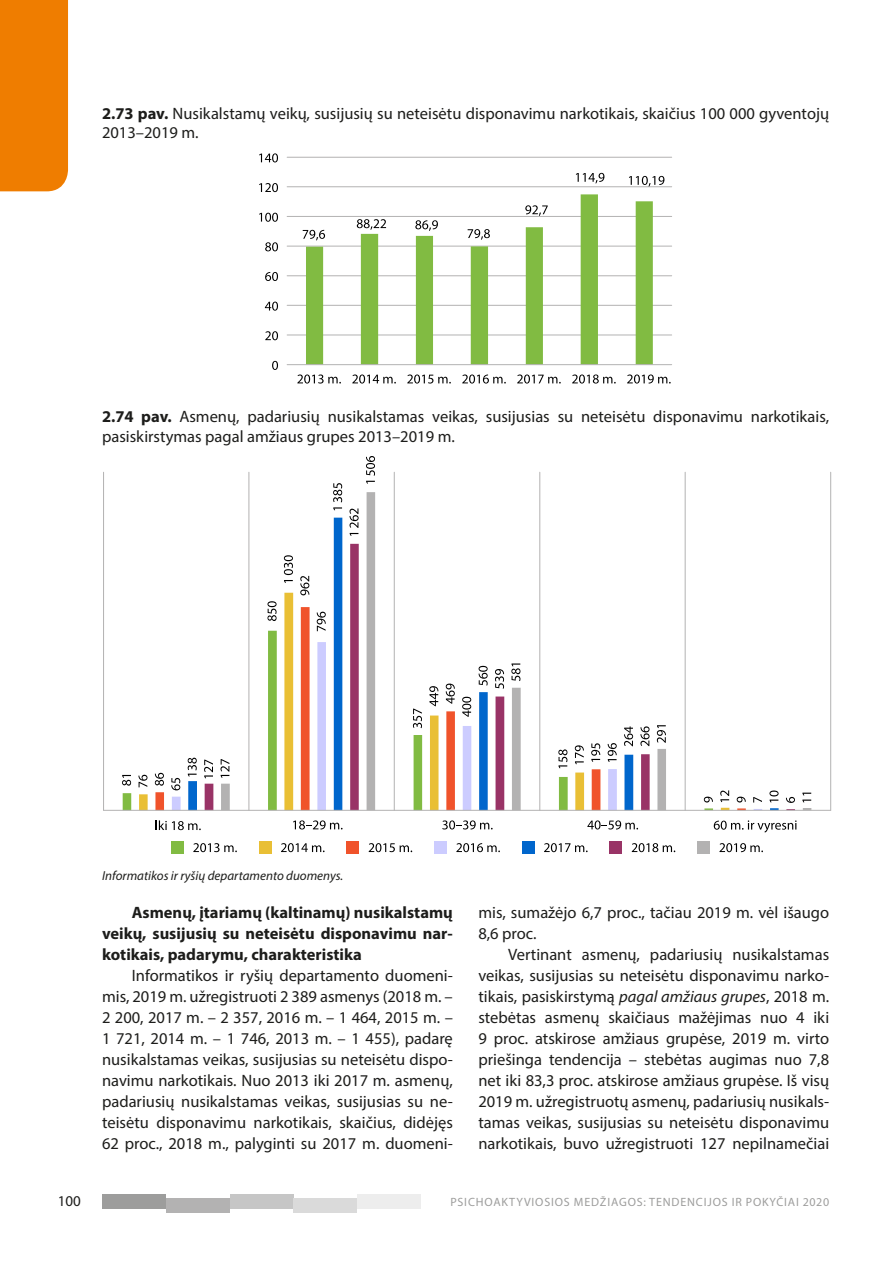
<style>
.page{position:relative;width:893px;height:1263px;background:#fff}
.page>*{position:absolute;margin:0;border:0;box-sizing:border-box;transform-origin:0 0}
.t1{font:16.5px/21px "Myriad Pro";color:#1d1d1b}
.t2{font:700 16.5px/21px "Myriad Pro";color:#1d1d1b;text-align:justify}
.t3{font:15px "Myriad Pro";color:#1d1d1b}
.t4{font:italic 13.05px "Myriad Pro";color:#1d1d1b}
.t5{font:12px "Myriad Pro";letter-spacing:.07em;color:#9d9d9c}
.s1{font-weight:700}
.s2{font-style:italic}
</style>
<div class="page">
<div style="left:102px;top:1194px;width:64px;height:14px;background:#9d9d9c"></div>
<div style="left:166px;top:1198px;width:64px;height:15px;background:#b3b2b2"></div>
<div style="left:230px;top:1194px;width:63px;height:14px;background:#c6c6c6"></div>
<div style="left:293px;top:1198px;width:64px;height:15px;background:#dadada"></div>
<div style="left:357px;top:1194px;width:64px;height:14px;background:#ededed"></div>
<div style="left:0;top:0;width:68px;height:191px;background:#ef7d00"></div>
<hr style="left:287px;top:335px;width:385px;height:1px;background:#b3b2b2">
<hr style="left:287px;top:305px;width:385px;height:1px;background:#b3b2b2">
<hr style="left:287px;top:275px;width:385px;height:1px;background:#b3b2b2">
<hr style="left:287px;top:246px;width:385px;height:1px;background:#b3b2b2">
<hr style="left:287px;top:216px;width:385px;height:1px;background:#b3b2b2">
<hr style="left:287px;top:186px;width:385px;height:1px;background:#b3b2b2">
<hr style="left:287px;top:157px;width:385px;height:1px;background:#b3b2b2">
<svg style="left:306px;top:194px;width:347px;height:170px"></svg>
<svg style="left:303px;top:230px;width:22px;height:10px"></svg>
<svg style="left:357px;top:219px;width:29px;height:11px"></svg>
<svg style="left:415px;top:220px;width:23px;height:11px"></svg>
<svg style="left:468px;top:229px;width:22px;height:11px"></svg>
<svg style="left:525px;top:205px;width:23px;height:11px"></svg>
<svg style="left:576px;top:173px;width:28px;height:10px"></svg>
<svg style="left:629px;top:176px;width:35px;height:10px"></svg>
<svg style="left:272px;top:361px;width:6px;height:9px"></svg>
<svg style="left:265px;top:331px;width:13px;height:9px"></svg>
<svg style="left:265px;top:302px;width:13px;height:9px"></svg>
<svg style="left:265px;top:272px;width:13px;height:9px"></svg>
<svg style="left:265px;top:242px;width:13px;height:9px"></svg>
<svg style="left:259px;top:213px;width:19px;height:9px"></svg>
<svg style="left:259px;top:183px;width:19px;height:9px"></svg>
<svg style="left:259px;top:153px;width:19px;height:9px"></svg>
<svg style="left:297px;top:374px;width:44px;height:10px"></svg>
<svg style="left:352px;top:374px;width:44px;height:10px"></svg>
<svg style="left:407px;top:374px;width:44px;height:10px"></svg>
<svg style="left:462px;top:374px;width:44px;height:10px"></svg>
<svg style="left:517px;top:374px;width:44px;height:10px"></svg>
<svg style="left:572px;top:374px;width:44px;height:10px"></svg>
<svg style="left:627px;top:374px;width:44px;height:10px"></svg>
<hr style="left:287px;top:364px;width:385px;height:1px;background:#b3b2b2">
<hr style="left:103px;top:472px;width:1px;height:338px;background:#b3b2b2">
<hr style="left:248px;top:472px;width:1px;height:338px;background:#b3b2b2">
<hr style="left:394px;top:472px;width:1px;height:338px;background:#b3b2b2">
<hr style="left:539px;top:472px;width:1px;height:338px;background:#b3b2b2">
<hr style="left:685px;top:472px;width:1px;height:338px;background:#b3b2b2">
<hr style="left:830px;top:472px;width:1px;height:338px;background:#b3b2b2">
<svg style="left:221px;top:492px;width:590px;height:318px"></svg>
<hr style="left:104px;top:810px;width:727px;height:1px;background:#b3b2b2">
<svg style="left:122px;top:775px;width:9px;height:11px"></svg>
<svg style="left:267px;top:601px;width:10px;height:20px"></svg>
<svg style="left:413px;top:709px;width:9px;height:19px"></svg>
<svg style="left:558px;top:749px;width:9px;height:19px"></svg>
<svg style="left:704px;top:797px;width:9px;height:5px"></svg>
<svg style="left:138px;top:775px;width:9px;height:12px"></svg>
<svg style="left:284px;top:555px;width:9px;height:28px"></svg>
<svg style="left:429px;top:686px;width:9px;height:20px"></svg>
<svg style="left:575px;top:745px;width:9px;height:19px"></svg>
<svg style="left:720px;top:790px;width:9px;height:12px"></svg>
<svg style="left:155px;top:773px;width:9px;height:13px"></svg>
<svg style="left:300px;top:576px;width:9px;height:19px"></svg>
<svg style="left:446px;top:684px;width:9px;height:20px"></svg>
<svg style="left:591px;top:743px;width:9px;height:19px"></svg>
<svg style="left:737px;top:797px;width:9px;height:5px"></svg>
<svg style="left:171px;top:778px;width:9px;height:12px"></svg>
<svg style="left:317px;top:612px;width:9px;height:19px"></svg>
<svg style="left:462px;top:697px;width:9px;height:20px"></svg>
<svg style="left:608px;top:743px;width:9px;height:19px"></svg>
<svg style="left:753px;top:797px;width:9px;height:5px"></svg>
<svg style="left:188px;top:758px;width:9px;height:18px"></svg>
<svg style="left:333px;top:483px;width:9px;height:27px"></svg>
<svg style="left:479px;top:666px;width:9px;height:19px"></svg>
<svg style="left:624px;top:726px;width:9px;height:20px"></svg>
<svg style="left:769px;top:790px;width:10px;height:12px"></svg>
<svg style="left:204px;top:760px;width:9px;height:18px"></svg>
<svg style="left:350px;top:508px;width:9px;height:28px"></svg>
<svg style="left:495px;top:669px;width:9px;height:20px"></svg>
<svg style="left:640px;top:726px;width:9px;height:20px"></svg>
<svg style="left:786px;top:797px;width:9px;height:6px"></svg>
<svg style="left:220px;top:759px;width:9px;height:19px"></svg>
<svg style="left:366px;top:456px;width:9px;height:28px"></svg>
<svg style="left:511px;top:663px;width:9px;height:18px"></svg>
<svg style="left:657px;top:725px;width:9px;height:18px"></svg>
<svg style="left:802px;top:793px;width:9px;height:9px"></svg>
<svg style="left:156px;top:820px;width:45px;height:10px"></svg>
<svg style="left:293px;top:820px;width:50px;height:9px"></svg>
<svg style="left:442px;top:820px;width:51px;height:9px"></svg>
<svg style="left:587px;top:820px;width:51px;height:9px"></svg>
<svg style="left:714px;top:820px;width:83px;height:12px"></svg>
<div style="left:171px;top:841px;width:13px;height:13px;background:#81bb42"></div>
<svg style="left:193px;top:843px;width:44px;height:9px"></svg>
<div style="left:259px;top:841px;width:13px;height:13px;background:#e9bf35"></div>
<svg style="left:281px;top:843px;width:44px;height:9px"></svg>
<div style="left:346px;top:841px;width:13px;height:13px;background:#f0532b"></div>
<svg style="left:369px;top:843px;width:43px;height:9px"></svg>
<div style="left:434px;top:841px;width:13px;height:13px;background:#ccf"></div>
<svg style="left:456px;top:843px;width:44px;height:9px"></svg>
<div style="left:522px;top:841px;width:12px;height:13px;background:#06c"></div>
<svg style="left:544px;top:843px;width:44px;height:9px"></svg>
<div style="left:609px;top:841px;width:13px;height:13px;background:#936"></div>
<svg style="left:632px;top:843px;width:43px;height:9px"></svg>
<div style="left:697px;top:841px;width:13px;height:13px;background:#b3b2b2"></div>
<svg style="left:719px;top:843px;width:44px;height:9px"></svg>
<p class="t1" style="left:102px;top:103px;width:729px;line-height:19.8px"><span class="s1">2.73 pav.</span> Nusikalstamų veikų, susijusių su neteisėtu disponavimu narkotikais, skaičius 100 000 gyventojų<br>2013–2019 m.</p>
<p class="t1" style="left:102px;top:406px;width:729px;line-height:19.8px"><span class="s1">2.74 pav.</span> Asmenų, padariusių nusikalstamas veikas, susijusias su neteisėtu disponavimu narkotikais, pasiskirstymas pagal amžiaus grupes 2013–2019 m.</p>
<p class="t4" style="left:102px;top:868px;width:243px">Informatikos ir ryšių departamento duomenys.</p>
<p class="t2" style="left:102px;top:902px;width:352px;text-indent:30px">Asmenų, įtariamų (kaltinamų) nusikalstamų veikų, susijusių su neteisėtu disponavimu nar&shy;kotikais, padarymu, charakteristika</p>
<p class="t1" style="left:102px;top:965px;width:352px;text-align:justify;text-indent:30px">Informatikos ir ryšių departamento duomeni&shy;mis, 2019 m. užregistruoti 2 389 asmenys (2018 m. – 2 200, 2017 m. – 2 357, 2016 m. – 1 464, 2015 m. – 1 721, 2014 m. – 1 746, 2013 m. – 1 455), padarę nusikalstamas veikas, susijusias su neteisėtu dispo&shy;navimu narkotikais. Nuo 2013 iki 2017 m. asmenų, padariusių nusikalstamas veikas, susijusias su ne&shy;teisėtu disponavimu narkotikais, skaičius, didėjęs 62 proc., 2018 m., palyginti su 2017 m. duomeni-</p>
<p class="t1" style="left:478px;top:902px;width:352px">mis, sumažėjo 6,7 proc., tačiau 2019 m. vėl išaugo<br>8,6 proc.</p>
<p class="t1" style="left:478px;top:944px;width:352px;text-align:justify;text-indent:30px">Vertinant asmenų, padariusių nusikalstamas veikas, susijusias su neteisėtu disponavimu narko&shy;tikais, pasiskirstymą <span class="s2">pagal amžiaus grupes</span>, 2018 m. stebėtas asmenų skaičiaus mažėjimas nuo 4 iki 9 proc. atskirose amžiaus grupėse, 2019 m. virto priešinga tendencija – stebėtas augimas nuo 7,8 net iki 83,3 proc. atskirose amžiaus grupėse. Iš visų 2019 m. užregistruotų asmenų, padariusių nusikals&shy;tamas veikas, susijusias su neteisėtu disponavimu narkotikais, buvo užregistruoti 127 nepilnamečiai</p>
<p class="t3" style="left:58px;top:1192px;width:25px">100</p>
<p class="t5" style="left:450px;top:1194px;width:380px">PSICHOAKTYVIOSIOS MEDŽIAGOS: TENDENCIJOS IR POKYČIAI 2020</p>
</div>
